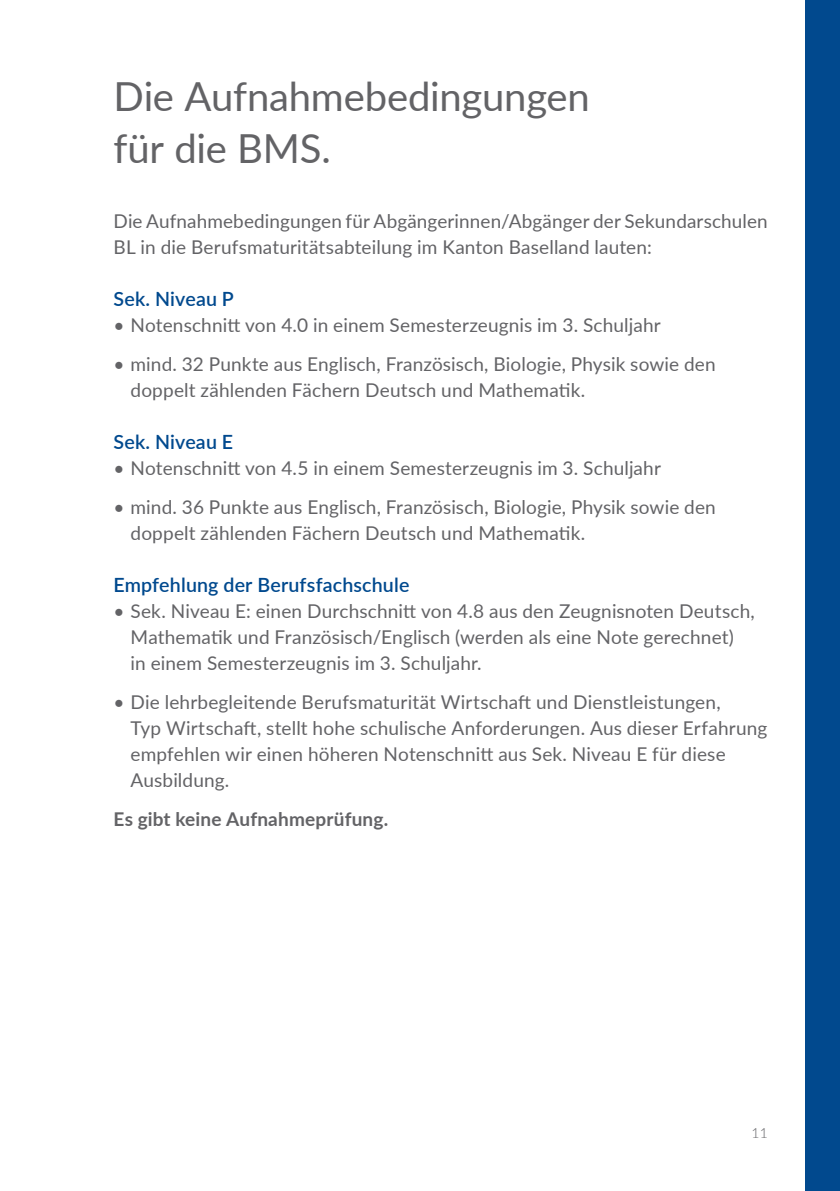
<style>
.page{position:relative;width:840px;height:1191px;background:#fff}
.page>*{position:absolute;margin:0;border:0;box-sizing:border-box;transform-origin:0 0}
.t1{font:40px/52px "Lato";letter-spacing:-.005em;color:#636366}
.t2{font:600 19.6px "Lato";letter-spacing:.01em;color:#01498e}
.t3{font:19px/26px "Lato";letter-spacing:.005em;color:#636366}
.t4{font:700 19px "Lato";letter-spacing:.01em;color:#636366}
.t5{font:300 14px "Lato";color:#636366}
</style>
<div class="page">
<div style="left:805px;top:0;width:34px;height:1191px;background:#01498e"></div>
<h1 class="t1" style="left:113px;top:69px;width:477px">Die Aufnahmebedingungen für die BMS.</h1>
<p class="t3" style="left:113px;top:207px;width:655px">Die Aufnahmebedingungen für Abgängerinnen/Abgänger der Sekundarschulen<br>BL in die Berufsmaturitätsabteilung im Kanton Baselland lauten:</p>
<p class="t2" style="left:113px;top:285px;width:122px">Sek. Niveau P</p>
<p class="t3" style="left:113px;top:311px;width:548px">• Notenschnitt von 4.0 in einem Semesterzeugnis im 3. Schuljahr</p>
<p class="t3" style="left:130px;top:350px;width:586px;text-indent:-17px">• mind. 32 Punkte aus Englisch, Französisch, Biologie, Physik sowie den doppelt zählenden Fächern Deutsch und Mathematik.</p>
<p class="t2" style="left:113px;top:428px;width:121px">Sek. Niveau E</p>
<p class="t3" style="left:113px;top:454px;width:548px">• Notenschnitt von 4.5 in einem Semesterzeugnis im 3. Schuljahr</p>
<p class="t3" style="left:130px;top:493px;width:586px;text-indent:-17px">• mind. 36 Punkte aus Englisch, Französisch, Biologie, Physik sowie den doppelt zählenden Fächern Deutsch und Mathematik.</p>
<p class="t2" style="left:113px;top:571px;width:297px">Empfehlung der Berufsfachschule</p>
<p class="t3" style="left:130px;top:597px;width:625px;text-indent:-17px">• Sek. Niveau E: einen Durchschnitt von 4.8 aus den Zeugnisnoten Deutsch,<br>Mathematik und Französisch/Englisch (werden als eine Note gerechnet)<br>in einem Semesterzeugnis im 3. Schuljahr.</p>
<p class="t3" style="left:130px;top:688px;width:638px;text-indent:-17px">• Die lehrbegleitende Berufsmaturität Wirtschaft und Dienstleistungen,<br>Typ Wirtschaft, stellt hohe schulische Anforderungen. Aus dieser Erfahrung empfehlen wir einen höheren Notenschnitt aus Sek. Niveau E für diese Ausbildung.</p>
<p class="t4" style="left:113px;top:805px;width:276px">Es gibt keine Aufnahmeprüfung.</p>
<p class="t5" style="left:751px;top:1123px;width:18px">11</p>
</div>
